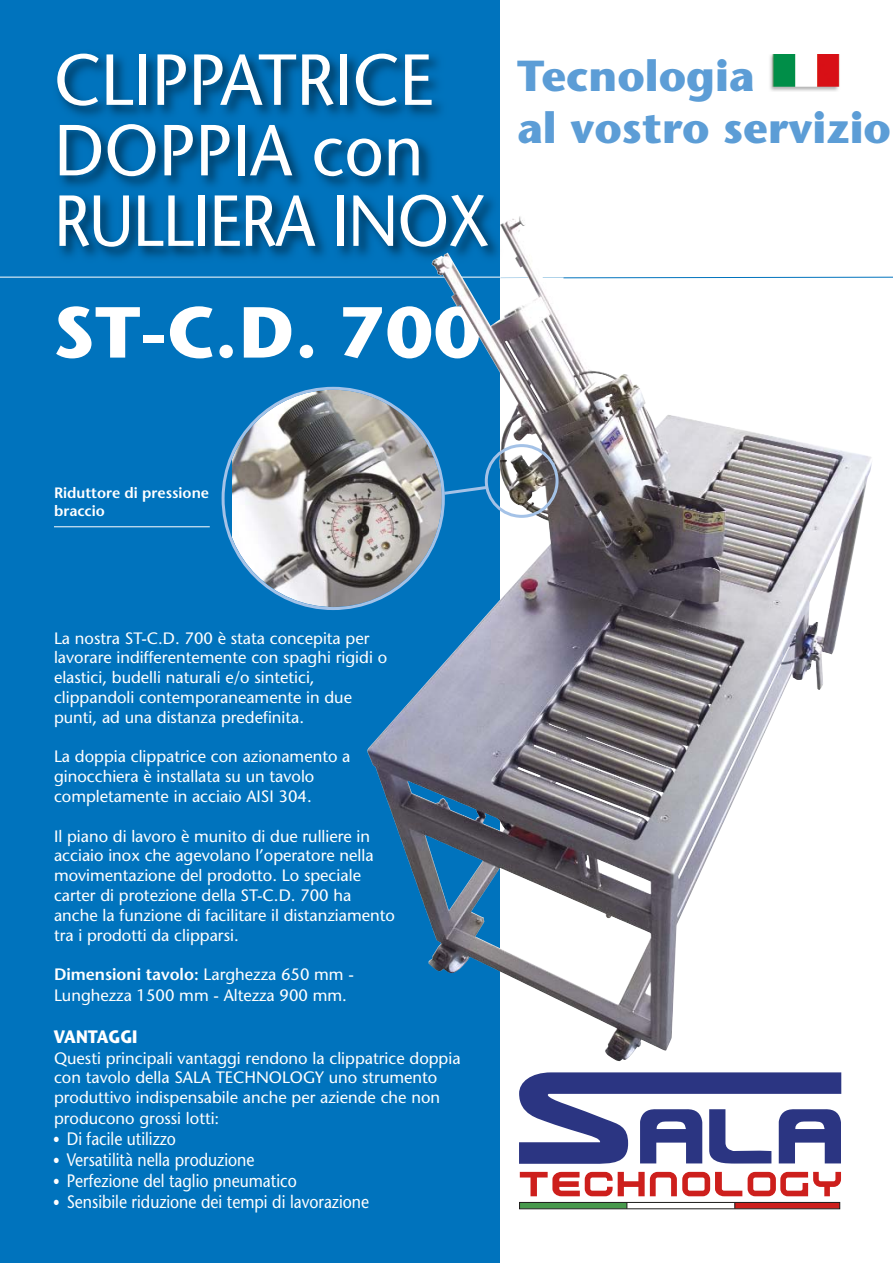
<style>
.page{position:relative;width:893px;height:1263px;background:#fff}
.page>*{position:absolute;margin:0;border:0;box-sizing:border-box;transform-origin:0 0}
.t1{font:72px/70.5px "Stone Sans";color:#fff;scale:.95 1}
.t2{font:700 72px "Stone Sans ITC";color:#fff}
.t3{font:700 43.35px/52.1px "Stone Sans";color:#5c9dd6}
.t4{font:18px "Stone Sans";color:#fff;scale:.88 1}
.t5{font:700 18px "Stone Sans";color:#fff;scale:.88 1}
.t6{font:16.5px/19.8px "Stone Sans";color:#fff}
.t7{font:600 15px/18px "Stone Sans";color:#fff}
.s1{font-weight:600}
</style>
<div class="page">
<svg style="left:873px;top:277px;width:20px;height:1px"></svg>
<div style="left:0;top:0;width:500px;height:1263px;background:#0073bd"></div>
<img style="left:41px;top:55px;width:453px;height:222px">
<svg style="left:519px;top:1072px;width:322px;height:92px"></svg>
<div style="left:519px;top:1202px;width:321px;height:7px;border:1px solid #1d1d1b"></div>
<svg style="left:519px;top:1202px;width:109px;height:6px"></svg>
<svg style="left:734px;top:1202px;width:106px;height:6px"></svg>
<svg style="left:520px;top:1172px;width:222px;height:24px"></svg>
<svg style="left:748px;top:1172px;width:93px;height:24px"></svg>
<hr style="left:0;top:277px;width:501px;height:1px;background:#fff">
<hr style="left:54px;top:526px;width:156px;height:1px;background:#fff">
<svg style="left:222px;top:387px;width:145px;height:223px"></svg>
<img style="left:770px;top:54px;width:70px;height:37px">
<img style="left:367px;top:214px;width:506px;height:847px">
<svg style="left:441px;top:444px;width:118px;height:74px"></svg>
<h1 class="t1" style="left:54px;top:52px;width:460px">CLIPPATRICE<br>DOPPIA con<br>RULLIERA INOX</h1>
<h2 class="t3" style="left:517px;top:55px;width:375px">Tecnologia<br>al vostro servizio</h2>
<h1 class="t2" style="left:54px;top:291px;width:429px">ST-C.D. 700</h1>
<p class="t7" style="left:54px;top:485px;width:157px">Riduttore di pressione braccio</p>
<p class="t6" style="left:54px;top:630px;width:335px">La nostra ST-C.D. 700 è stata concepita per lavorare indifferentemente con spaghi rigidi o elastici, budelli naturali e/o sintetici, clippandoli contemporaneamente in due punti, ad una distanza predefinita.</p>
<p class="t6" style="left:54px;top:748px;width:298px">La doppia clippatrice con azionamento a ginocchiera è installata su un tavolo completamente in acciaio AISI 304.</p>
<p class="t6" style="left:54px;top:828px;width:342px">Il piano di lavoro è munito di due rulliere in acciaio inox che agevolano l’operatore nella movimentazione del prodotto. Lo speciale carter di protezione della ST-C.D. 700 ha anche la funzione di facilitare il distanziamento tra i prodotti da clipparsi.</p>
<p class="t6" style="left:54px;top:966px;width:301px;line-height:20.9px"><span class="s1">Dimensioni tavolo:</span> Larghezza 650 mm -<br>Lunghezza 1500 mm - Altezza 900 mm.</p>
<p class="t5" style="left:54px;top:1030px;width:96px">VANTAGGI</p>
<p class="t6" style="left:54px;top:1049px;width:408px">Questi principali vantaggi rendono la clippatrice doppia con tavolo della SALA TECHNOLOGY uno strumento produttivo indispensabile anche per aziende che non producono grossi lotti:</p>
<p class="t4" style="left:54px;top:1132px;width:140px">● Di facile utilizzo</p>
<p class="t4" style="left:54px;top:1153px;width:229px">● Versatilità nella produzione</p>
<p class="t4" style="left:54px;top:1174px;width:277px">● Perfezione del taglio pneumatico</p>
<p class="t4" style="left:54px;top:1195px;width:360px">● Sensibile riduzione dei tempi di lavorazione</p>
</div>
